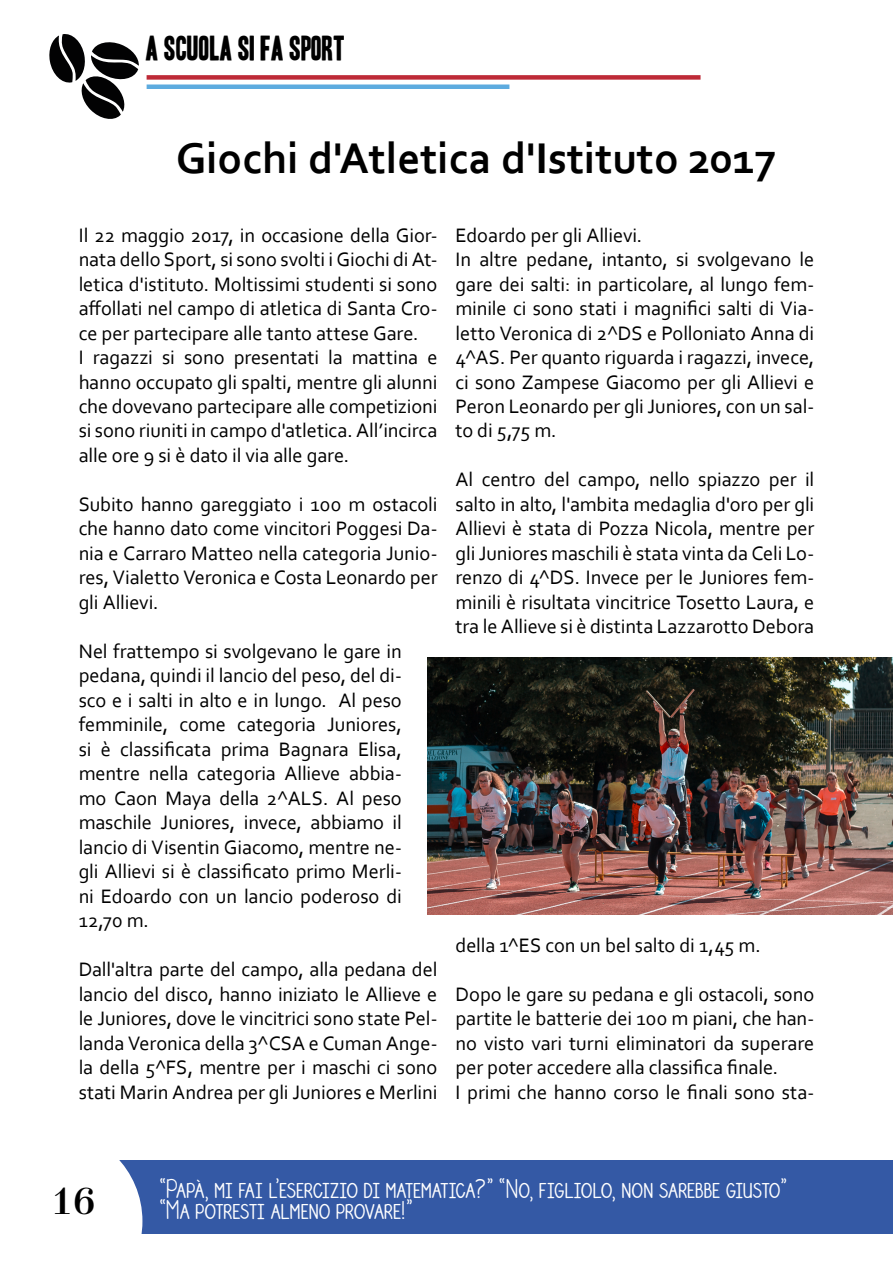
<style>
.page{position:relative;width:893px;height:1263px;background:#fff}
.page>*{position:absolute;margin:0;border:0;box-sizing:border-box;transform-origin:0 0}
.t1{font:700 45px "Corbel";color:#000}
.t2{font:500 45px "Walbaum MT Std";color:#000}
.t3{font:30px "Headline One HPLHS";color:#000}
.t4{font:21.75px/20.1px "DJB My Last Amen";letter-spacing:-.005em;color:#fff}
.t5{font:20.4px/24.5px "Corbel";letter-spacing:-.005em;color:#000;text-align:justify}
</style>
<div class="page">
<div style="left:0;top:1160px;width:893px;height:74px;background:#3459a5"></div>
<div style="left:0;top:1160px;width:142px;height:74px;background:#fff"></div>
<div style="left:147px;top:75px;width:553px;height:5px;background:#be2a37"></div>
<div style="left:147px;top:84px;width:362px;height:5px;background:#5dabdf"></div>
<svg style="left:49px;top:34px;width:90px;height:85px"></svg>
<img style="left:427px;top:657px;width:466px;height:257px">
<h2 class="t3" style="left:146px;top:34px;width:201px">A SCUOLA SI FA SPORT</h2>
<h1 class="t1" style="left:176px;top:130px;width:602px">Giochi d'Atletica d'Istituto 2017</h1>
<p class="t5" style="left:79px;top:222px;width:360px;text-align:left">Il 22 maggio 2017, in occasione della Gior&shy;nata dello Sport, si sono svolti i Giochi di At&shy;letica d'istituto. Moltissimi studenti si sono affollati nel campo di atletica di Santa Cro&shy;ce per partecipare alle tanto attese Gare.<br>I ragazzi si sono presentati la mattina e hanno occupato gli spalti, mentre gli alunni che dovevano partecipare alle competizioni si sono riuniti in campo d'atletica. All’incirca alle ore 9 si è dato il via alle gare.</p>
<p class="t5" style="left:79px;top:491px;width:360px">Subito hanno gareggiato i 100 m ostacoli che hanno dato come vincitori Poggesi Da&shy;nia e Carraro Matteo nella categoria Junio&shy;res, Vialetto Veronica e Costa Leonardo per gli Allievi.</p>
<p class="t5" style="left:79px;top:638px;width:325px">Nel frattempo si svolgevano le gare in pedana, quindi il lancio del peso, del di&shy;sco e i salti in alto e in lungo. Al peso femminile, come categoria Juniores, si è classificata prima Bagnara Elisa, mentre nella categoria Allieve abbia&shy;mo Caon Maya della 2^ALS. Al peso maschile Juniores, invece, abbiamo il lancio di Visentin Giacomo, mentre ne&shy;gli Allievi si è classificato primo Merli&shy;ni Edoardo con un lancio poderoso di 12,70 m.</p>
<p class="t5" style="left:79px;top:956px;width:360px">Dall'altra parte del campo, alla pedana del lancio del disco, hanno iniziato le Allieve e le Juniores, dove le vincitrici sono state Pel&shy;landa Veronica della 3^CSA e Cuman Ange&shy;la della 5^FS, mentre per i maschi ci sono stati Marin Andrea per gli Juniores e Merlini</p>
<p class="t5" style="left:455px;top:222px;width:360px;text-align:left">Edoardo per gli Allievi.<br>In altre pedane, intanto, si svolgevano le gare dei salti: in particolare, al lungo fem&shy;minile ci sono stati i magnifici salti di Via&shy;letto Veronica di 2^DS e Polloniato Anna di 4^AS. Per quanto riguarda i ragazzi, invece, ci sono Zampese Giacomo per gli Allievi e Peron Leonardo per gli Juniores, con un sal&shy;to di 5,75 m.</p>
<p class="t5" style="left:455px;top:467px;width:360px">Al centro del campo, nello spiazzo per il salto in alto, l'ambita medaglia d'oro per gli Allievi è stata di Pozza Nicola, mentre per gli Juniores maschili è stata vinta da Celi Lo&shy;renzo di 4^DS. Invece per le Juniores fem&shy;minili è risultata vincitrice Tosetto Laura, e tra le Allieve si è distinta Lazzarotto Debora</p>
<p class="t5" style="left:455px;top:932px;width:307px">della 1^ES con un bel salto di 1,45 m.</p>
<p class="t5" style="left:455px;top:981px;width:360px;text-align:left">Dopo le gare su pedana e gli ostacoli, sono partite le batterie dei 100 m piani, che han&shy;no visto vari turni eliminatori da superare per poter accedere alla classifica finale.<br>I primi che hanno corso le finali sono sta-</p>
<h1 class="t2" style="left:52px;top:1176px;width:45px">16</h1>
<p class="t4" style="left:159px;top:1179px;width:629px">“Papà, mi fai l’esercizio di matematica?” “No, f gliolo, non sarebbe giusto” “Ma potresti almeno provare!”</p>
<p class="t4" style="left:547px;top:1179px;width:10px">i</p>
</div>
